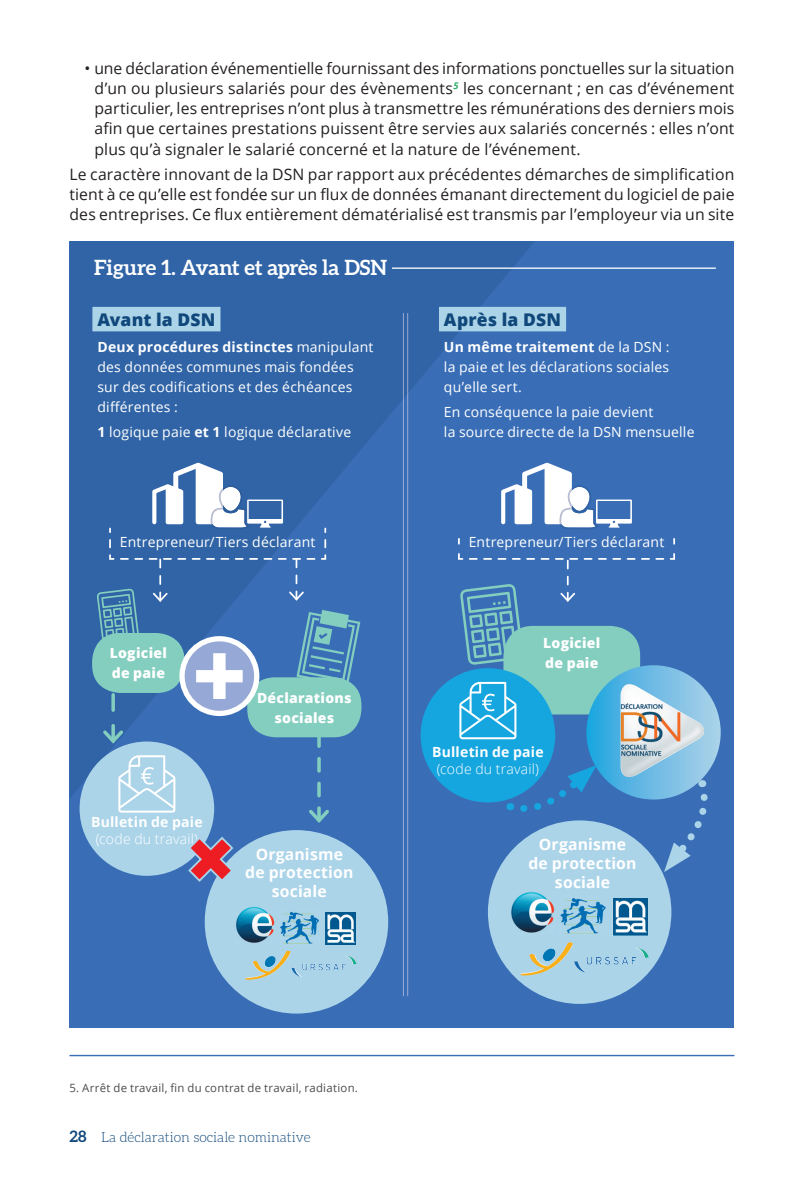
<style>
.page{position:relative;width:794px;height:1191px;background:#fff}
.page>*{position:absolute;margin:0;border:0;box-sizing:border-box;transform-origin:0 0}
.t1{font:700 21px "Aleo";letter-spacing:-.005em;color:#fff}
.t2{font:800 17.5px "Open Sans";letter-spacing:.01em;color:#11487b}
.t3{font:15.75px/20.1px "Open Sans";letter-spacing:.01em;color:#231f20;text-align:justify}
.t4{font:700 15.75px/18.9px "Open Sans";letter-spacing:.01em;color:#fff;text-align:center}
.t5{font:14px/20.1px "Open Sans";letter-spacing:.015em;color:#fff}
.t6{font:800 14px/20.1px "Open Sans";letter-spacing:.02em;color:#fff}
.t7{font:300 14px "Aleo";color:#11487b}
.t8{font:300 14px "Open Sans";letter-spacing:.015em;color:#fff}
.t9{font:700 14px "Open Sans";letter-spacing:.015em;color:#fff}
.t10{font:11.38px "Open Sans";letter-spacing:.025em;color:#4b4c4d}
.s1{font-weight:700}
.s2{font-weight:700;font-size:15.75px}
</style>
<div class="page">
<div style="left:69px;top:241px;width:665px;height:787px;background:#396eb7"></div>
<svg style="left:70px;top:241px;width:465px;height:558px;fill:#3064a6"></svg>
<svg style="left:403px;top:313px;width:5px;height:683px"></svg>
<div style="left:503px;top:626px;width:137px;height:88px;background:#84cebf;border-radius:30px"></div>
<hr style="left:69px;top:1054px;width:665px;height:2px;background:#396eb7">
<svg style="left:501px;top:463px;width:131px;height:66px"></svg>
<div style="left:92px;top:307px;width:128px;height:24px;background:#acd4e9"></div>
<div style="left:439px;top:307px;width:127px;height:24px;background:#acd4e9"></div>
<div style="left:205px;top:830px;width:183px;height:183px;background:#acd4e9;border-radius:50%"></div>
<img style="left:326px;top:956px;width:30px;height:14px">
<img style="left:236px;top:906px;width:39px;height:37px">
<img style="left:325px;top:912px;width:30px;height:32px">
<img style="left:245px;top:951px;width:45px;height:29px">
<img style="left:280px;top:911px;width:39px;height:33px">
<div style="left:488px;top:820px;width:183px;height:184px;background:#acd4e9;border-radius:50%"></div>
<img style="left:613px;top:948px;width:35px;height:16px">
<img style="left:511px;top:892px;width:44px;height:41px">
<img style="left:613px;top:898px;width:34px;height:37px">
<img style="left:520px;top:942px;width:53px;height:33px">
<img style="left:560px;top:898px;width:46px;height:36px">
<div style="left:420px;top:668px;width:135px;height:134px;background:#16a6df;border-radius:50%"></div>
<svg style="left:459px;top:682px;width:57px;height:57px"></svg>
<div style="left:92px;top:633px;width:93px;height:60px;background:#84cebf;border-radius:28px"></div>
<div style="left:586px;top:665px;width:134px;height:134px;background:linear-gradient(to right,#24a5de,#afd1e9);border-radius:67px"></div>
<img style="left:620px;top:684px;width:84px;height:94px">
<svg style="left:457px;top:537px;width:218px;height:128px"></svg>
<div style="left:80px;top:741px;width:134px;height:135px;background:#acd4e9;border-radius:50%"></div>
<svg style="left:664px;top:780px;width:44px;height:92px"></svg>
<svg style="left:510px;top:765px;width:86px;height:47px"></svg>
<svg style="left:187px;top:835px;width:48px;height:48px"></svg>
<hr style="left:392px;top:267px;width:324px;height:2px;background:#fff">
<svg style="left:97px;top:463px;width:263px;height:362px"></svg>
<p class="t3" style="left:94px;top:58px;width:641px;text-indent:-10px">• une déclaration événementielle fournissant des informations ponctuelles sur la situation d’un ou plusieurs salariés pour des évènements<sup>5</sup> les concernant ; en cas d’événement particulier, les entreprises n’ont plus à transmettre les rémunérations des derniers mois afin que certaines prestations puissent être servies aux salariés concernés : elles n’ont plus qu’à signaler le salarié concerné et la nature de l’événement.</p>
<p class="t3" style="left:69px;top:163px;width:666px">Le caractère innovant de la DSN par rapport aux précédentes démarches de simplification tient à ce qu’elle est fondée sur un flux de données émanant directement du logiciel de paie des entreprises. Ce flux entièrement dématérialisé est transmis par l’employeur via un site</p>
<h1 class="t1" style="left:94px;top:255px;width:294px">Figure 1. Avant et après la DSN</h1>
<p class="t2" style="left:97px;top:307px;width:120px">Avant la DSN</p>
<p class="t5" style="left:97px;top:336px;width:278px"><span class="s1">Deux procédures distinctes</span> manipulant des données communes mais fondées sur des codifications et des échéances différentes :</p>
<p class="t5" style="left:97px;top:421px;width:255px"><span class="s1">1</span> logique paie <span class="s1">et 1</span> logique déclarative</p>
<p class="t2" style="left:444px;top:307px;width:119px">Après la DSN</p>
<p class="t5" style="left:444px;top:336px;width:227px;text-align:justify"><span class="s1">Un même traitement</span> de la DSN : la paie et les déclarations sociales qu’elle sert.</p>
<p class="t5" style="left:444px;top:401px;width:252px">En conséquence la paie devient<br>la source directe de la DSN mensuelle</p>
<p class="t5" style="left:120px;top:532px;width:197px">Entrepreneur/Tiers déclarant</p>
<p class="t5" style="left:469px;top:532px;width:197px">Entrepreneur/Tiers déclarant</p>
<p class="t6" style="left:110px;top:642px;width:59px">Logiciel de paie</p>
<p class="t6" style="left:543px;top:632px;width:59px">Logiciel de paie</p>
<p class="t9" style="left:91px;top:812px;width:113px">Bulletin de paie</p>
<p class="t8" style="left:96px;top:829px;width:104px">(code du travail)</p>
<p class="t6" style="left:257px;top:686px;width:96px;text-align:center">Déclarations sociales</p>
<p class="t9" style="left:432px;top:742px;width:113px">Bulletin de paie</p>
<p class="t8" style="left:437px;top:759px;width:104px">(code du travail)</p>
<p class="t4" style="left:245px;top:844px;width:110px">Organisme de protection sociale</p>
<p class="t4" style="left:528px;top:834px;width:110px">Organisme de protection sociale</p>
<p class="t10" style="left:69px;top:1079px;width:290px">5. Arrêt de travail, fin du contrat de travail, radiation.</p>
<p class="t7" style="left:69px;top:1129px;width:243px"><span class="s2">28</span> La déclaration sociale nominative</p>
</div>
